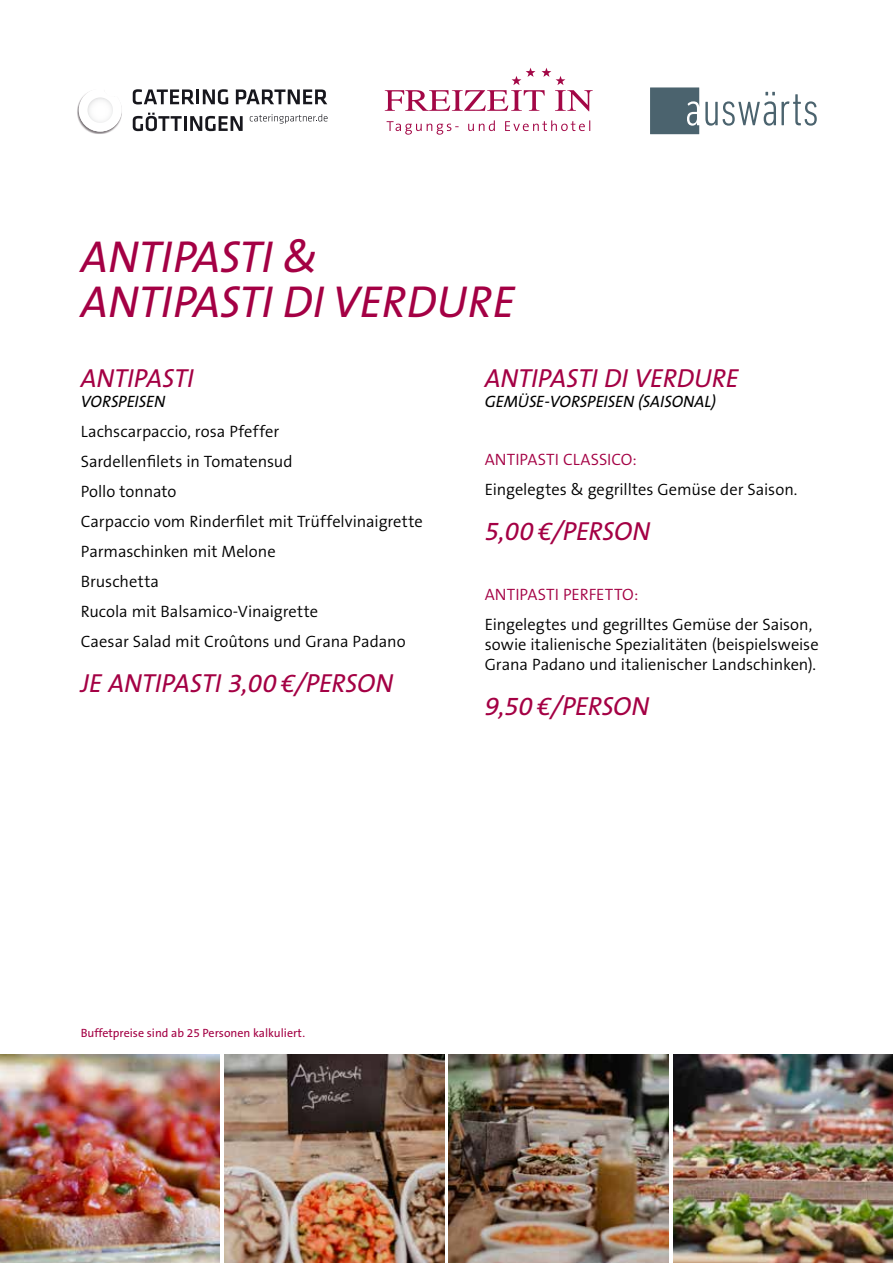
<style>
.page{position:relative;width:893px;height:1263px;background:#fff}
.page>*{position:absolute;margin:0;border:0;box-sizing:border-box;transform-origin:0 0}
.t1{font:italic 45px/45px "The Sans B5 Plain";letter-spacing:-.005em;color:#a40044}
.t2{font:italic 26.25px "The Sans B5 Plain";letter-spacing:-.01em;color:#a40044}
.t3{font:300 16.5px/30px "The Sans B4";letter-spacing:-.005em;color:#000}
.t4{font:italic 16.5px "The Sans B5 Plain";letter-spacing:-.005em;color:#000}
.t5{font:300 16.5px "The Sans B4";color:#a40044}
.t6{font:12px "The Sans B5 Plain";color:#a40044}
</style>
<div class="page">
<img style="left:224px;top:1054px;width:220px;height:209px">
<img style="left:449px;top:1054px;width:219px;height:209px">
<img style="left:673px;top:1054px;width:220px;height:209px">
<img style="left:0;top:1054px;width:220px;height:209px">
<svg style="left:385px;top:68px;width:208px;height:43px"></svg>
<svg style="left:387px;top:120px;width:203px;height:15px"></svg>
<svg style="left:133px;top:89px;width:95px;height:15px"></svg>
<svg style="left:236px;top:89px;width:91px;height:15px"></svg>
<svg style="left:133px;top:113px;width:49px;height:18px"></svg>
<hr style="left:184px;top:116px;width:3px;height:15px;background:#17171d">
<svg style="left:190px;top:116px;width:53px;height:15px"></svg>
<svg style="left:250px;top:114px;width:77px;height:10px"></svg>
<img style="left:77px;top:103px;width:32px;height:31px">
<svg style="left:79px;top:92px;width:43px;height:40px"></svg>
<img style="left:87px;top:97px;width:26px;height:26px;border-radius:13px">
<svg style="left:650px;top:87px;width:167px;height:47px"></svg>
<h1 class="t1" style="left:81px;top:236px;width:436px">ANTIPASTI &amp;<br>ANTIPASTI DI VERDURE</h1>
<h2 class="t2" style="left:81px;top:364px;width:115px">ANTIPASTI</h2>
<p class="t4" style="left:81px;top:392px;width:86px">VORSPEISEN</p>
<p class="t3" style="left:81px;top:417px;width:344px">Lachscarpaccio, rosa Pfeffer<br>Sardellenfilets in Tomatensud<br>Pollo tonnato<br>Carpaccio vom Rinderfilet mit Trüffelvinaigrette<br>Parmaschinken mit Melone<br>Bruschetta<br>Rucola mit Balsamico-Vinaigrette<br>Caesar Salad mit Croûtons und Grana Padano</p>
<h2 class="t2" style="left:81px;top:669px;width:314px">JE ANTIPASTI 3,00 €/PERSON</h2>
<h2 class="t2" style="left:485px;top:364px;width:255px">ANTIPASTI DI VERDURE</h2>
<p class="t4" style="left:485px;top:392px;width:233px">GEMÜSE-VORSPEISEN (SAISONAL)</p>
<p class="t5" style="left:485px;top:451px;width:154px">ANTIPASTI CLASSICO:</p>
<p class="t3" style="left:485px;top:475px;width:314px">Eingelegtes &amp; gegrilltes Gemüse der Saison.</p>
<h2 class="t2" style="left:485px;top:517px;width:167px">5,00 €/PERSON</h2>
<p class="t5" style="left:485px;top:586px;width:155px">ANTIPASTI PERFETTO:</p>
<p class="t3" style="left:485px;top:615px;width:335px;line-height:19.8px">Eingelegtes und gegrilltes Gemüse der Saison, sowie italienische Spezialitäten (beispielsweise<br>Grana Padano und italienischer Landschinken).</p>
<h2 class="t2" style="left:485px;top:692px;width:166px">9,50 €/PERSON</h2>
<p class="t6" style="left:81px;top:1026px;width:226px">Buffetpreise sind ab 25 Personen kalkuliert.</p>
</div>
